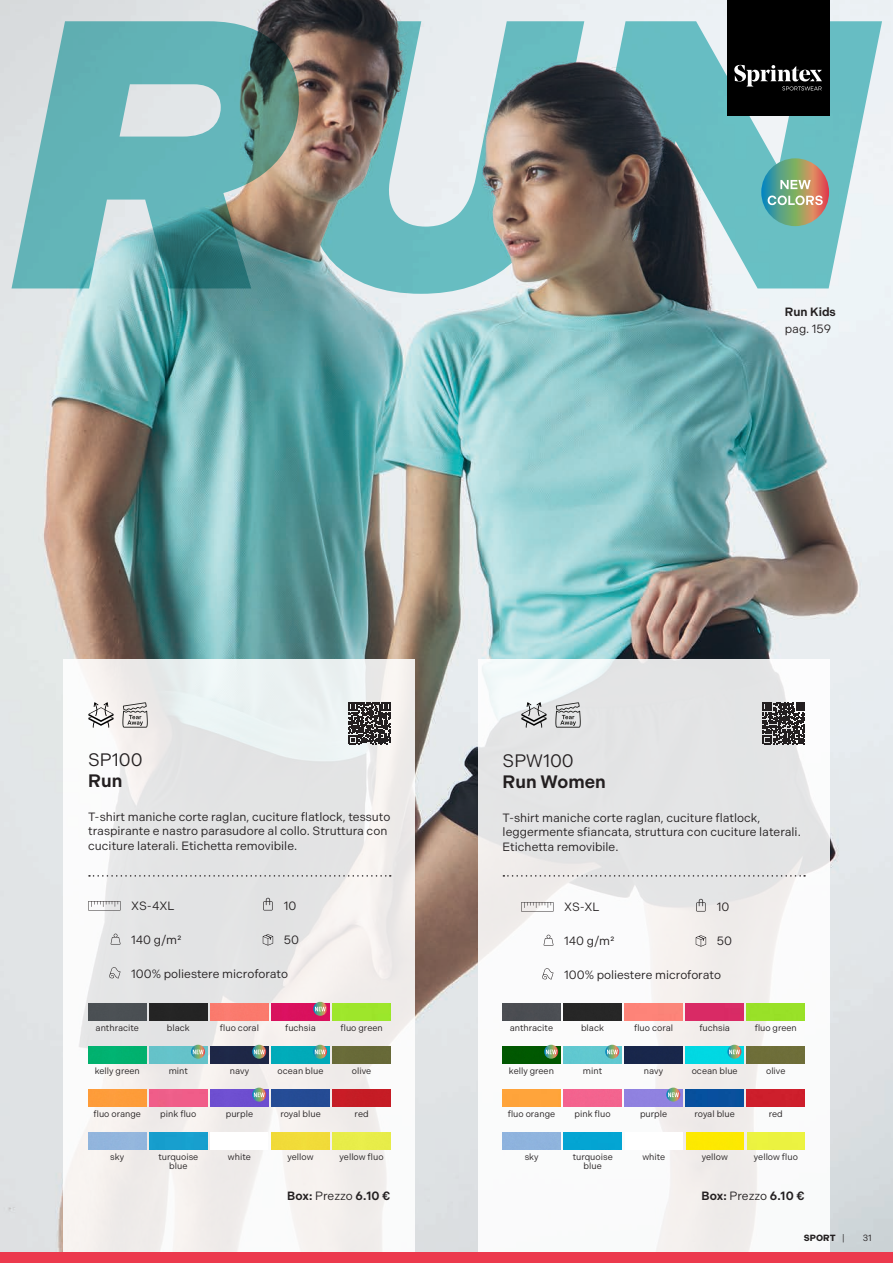
<style>
.page{position:relative;width:893px;height:1263px;background:#fff}
.page>*{position:absolute;margin:0;border:0;box-sizing:border-box;transform-origin:0 0}
.t1{font:italic 900 381.75px "Indivisible";color:#70c9cb}
.t2{font:18px "Indivisible";color:#231f20}
.t3{font:600 18px "Indivisible";color:#231f20}
.descrizione{font:12px/14.4px "Indivisible";color:#231f20}
.testi_riquadro_grigio{font:12px "Indivisible";color:#231f20}
.prezzi_catalogo_ns_brand{font:600 12px "Indivisible";letter-spacing:.025em;color:#231f20}
.codiceprodotto-simbolo_correlato{font:600 12px "Indivisible";color:#231f20}
.pag_prodotto-simbolo_correlato{font:12px "Indivisible";color:#231f20}
.nome_colore{font:9px "Indivisible";color:#231f20}
.t4{font:700 9px "Indivisible";color:#231f20}
.s1{font-weight:400}
</style>
<div class="page">
<img style="left:1px;top:0;width:892px;height:1252px">
<img style="left:40px;top:0;width:779px;height:310px">
<svg style="left:478px;top:659px;width:19px;height:593px"></svg>
<svg style="left:497px;top:659px;width:332px;height:593px"></svg>
<img style="left:0;top:0;width:1px;height:1263px">
<div style="left:64px;top:659px;width:351px;height:604px;background:linear-gradient(to bottom,#ebe7e4,#fbfcfc)"></div>
<svg style="left:64px;top:659px;width:333px;height:593px"></svg>
<svg style="left:761px;top:158px;width:68px;height:68px"></svg>
<svg style="left:780px;top:180px;width:31px;height:9px"></svg>
<svg style="left:768px;top:195px;width:55px;height:10px"></svg>
<div style="left:727px;top:0;width:102px;height:115px;background:#000"></div>
<svg style="left:734px;top:65px;width:88px;height:25px"></svg>
<svg style="left:88px;top:702px;width:26px;height:26px"></svg>
<svg style="left:122px;top:702px;width:26px;height:26px"></svg>
<img style="left:211px;top:1004px;width:57px;height:17px">
<img style="left:272px;top:1004px;width:57px;height:17px">
<img style="left:150px;top:1004px;width:57px;height:17px">
<img style="left:88px;top:1004px;width:58px;height:17px">
<img style="left:333px;top:1004px;width:57px;height:17px">
<svg style="left:313px;top:1002px;width:14px;height:14px"></svg>
<svg style="left:315px;top:1007px;width:11px;height:4px"></svg>
<img style="left:211px;top:1090px;width:57px;height:17px">
<img style="left:272px;top:1090px;width:57px;height:17px">
<img style="left:150px;top:1090px;width:57px;height:17px">
<img style="left:88px;top:1090px;width:58px;height:17px">
<img style="left:333px;top:1090px;width:57px;height:17px">
<svg style="left:252px;top:1087px;width:14px;height:14px"></svg>
<svg style="left:254px;top:1092px;width:11px;height:5px"></svg>
<img style="left:211px;top:1047px;width:57px;height:17px">
<img style="left:272px;top:1047px;width:57px;height:17px">
<img style="left:150px;top:1047px;width:57px;height:17px">
<img style="left:88px;top:1047px;width:58px;height:17px">
<img style="left:333px;top:1047px;width:57px;height:17px">
<svg style="left:252px;top:1045px;width:14px;height:14px"></svg>
<svg style="left:254px;top:1050px;width:11px;height:4px"></svg>
<svg style="left:313px;top:1045px;width:14px;height:14px"></svg>
<svg style="left:315px;top:1050px;width:11px;height:4px"></svg>
<svg style="left:191px;top:1045px;width:14px;height:14px"></svg>
<svg style="left:193px;top:1050px;width:11px;height:4px"></svg>
<svg style="left:89px;top:875px;width:302px;height:2px"></svg>
<svg style="left:109px;top:967px;width:11px;height:11px"></svg>
<svg style="left:88px;top:901px;width:32px;height:9px"></svg>
<svg style="left:263px;top:898px;width:10px;height:12px"></svg>
<svg style="left:263px;top:934px;width:10px;height:11px"></svg>
<svg style="left:111px;top:934px;width:10px;height:10px"></svg>
<svg style="left:521px;top:702px;width:26px;height:26px"></svg>
<svg style="left:555px;top:702px;width:26px;height:26px"></svg>
<img style="left:625px;top:1004px;width:57px;height:17px">
<img style="left:686px;top:1004px;width:57px;height:17px">
<img style="left:564px;top:1004px;width:57px;height:17px">
<img style="left:503px;top:1004px;width:57px;height:17px">
<img style="left:747px;top:1004px;width:58px;height:17px">
<img style="left:625px;top:1090px;width:57px;height:17px">
<img style="left:686px;top:1090px;width:57px;height:17px">
<img style="left:564px;top:1090px;width:57px;height:17px">
<img style="left:503px;top:1090px;width:57px;height:17px">
<img style="left:747px;top:1090px;width:58px;height:17px">
<svg style="left:666px;top:1087px;width:14px;height:14px"></svg>
<svg style="left:668px;top:1092px;width:11px;height:5px"></svg>
<img style="left:625px;top:1047px;width:57px;height:17px">
<img style="left:686px;top:1047px;width:57px;height:17px">
<img style="left:564px;top:1047px;width:57px;height:17px">
<img style="left:503px;top:1047px;width:57px;height:17px">
<img style="left:747px;top:1047px;width:58px;height:17px">
<svg style="left:605px;top:1045px;width:14px;height:14px"></svg>
<svg style="left:607px;top:1050px;width:11px;height:4px"></svg>
<svg style="left:727px;top:1045px;width:14px;height:14px"></svg>
<svg style="left:729px;top:1050px;width:11px;height:4px"></svg>
<svg style="left:544px;top:1045px;width:14px;height:14px"></svg>
<svg style="left:546px;top:1050px;width:11px;height:4px"></svg>
<svg style="left:503px;top:875px;width:302px;height:2px"></svg>
<svg style="left:542px;top:968px;width:11px;height:12px"></svg>
<svg style="left:521px;top:902px;width:32px;height:9px"></svg>
<svg style="left:696px;top:899px;width:10px;height:12px"></svg>
<svg style="left:696px;top:935px;width:10px;height:12px"></svg>
<svg style="left:544px;top:935px;width:9px;height:10px"></svg>
<div style="left:0;top:1252px;width:893px;height:11px;background:#ec394d"></div>
<img style="left:625px;top:1132px;width:58px;height:17px">
<img style="left:686px;top:1132px;width:58px;height:17px">
<img style="left:564px;top:1132px;width:58px;height:17px">
<img style="left:503px;top:1132px;width:57px;height:17px">
<img style="left:747px;top:1132px;width:58px;height:17px">
<img style="left:211px;top:1132px;width:57px;height:17px">
<img style="left:272px;top:1132px;width:57px;height:17px">
<img style="left:150px;top:1132px;width:57px;height:17px">
<img style="left:88px;top:1132px;width:58px;height:17px">
<img style="left:333px;top:1132px;width:57px;height:17px">
<svg style="left:348px;top:702px;width:43px;height:42px"></svg>
<svg style="left:763px;top:702px;width:42px;height:42px"></svg>
<h1 class="t1" style="left:11px;top:-70px;width:860px">RUN</h1>
<p class="codiceprodotto-simbolo_correlato" style="left:785px;top:305px;width:53px">Run Kids</p>
<p class="pag_prodotto-simbolo_correlato" style="left:785px;top:322px;width:48px">pag. 159</p>
<p class="t2" style="left:88px;top:749px;width:56px">SP100</p>
<p class="t2" style="left:503px;top:750px;width:73px">SPW100</p>
<p class="t3" style="left:88px;top:770px;width:36px">Run</p>
<p class="t3" style="left:503px;top:771px;width:105px">Run Women</p>
<p class="descrizione" style="left:88px;top:809px;width:304px">T-shirt maniche corte raglan, cuciture flatlock, tessuto traspirante e nastro parasudore al collo. Struttura con cuciture laterali. Etichetta removibile.</p>
<p class="descrizione" style="left:503px;top:810px;width:300px">T-shirt maniche corte raglan, cuciture flatlock, leggermente sfiancata, struttura con cuciture laterali.<br>Etichetta removibile.</p>
<p class="testi_riquadro_grigio" style="left:131px;top:899px;width:45px">XS-4XL</p>
<p class="testi_riquadro_grigio" style="left:284px;top:899px;width:14px">10</p>
<p class="testi_riquadro_grigio" style="left:131px;top:933px;width:52px">140 g/m²</p>
<p class="testi_riquadro_grigio" style="left:284px;top:933px;width:17px">50</p>
<p class="testi_riquadro_grigio" style="left:564px;top:900px;width:37px">XS-XL</p>
<p class="testi_riquadro_grigio" style="left:717px;top:900px;width:14px">10</p>
<p class="testi_riquadro_grigio" style="left:564px;top:934px;width:52px">140 g/m²</p>
<p class="testi_riquadro_grigio" style="left:717px;top:934px;width:17px">50</p>
<p class="testi_riquadro_grigio" style="left:131px;top:967px;width:158px">100% poliestere microforato</p>
<p class="testi_riquadro_grigio" style="left:564px;top:968px;width:158px">100% poliestere microforato</p>
<p class="nome_colore" style="left:96px;top:1022px;width:45px">anthracite</p>
<p class="nome_colore" style="left:167px;top:1022px;width:24px">black</p>
<p class="nome_colore" style="left:220px;top:1022px;width:41px">fluo coral</p>
<p class="nome_colore" style="left:285px;top:1022px;width:32px">fuchsia</p>
<p class="nome_colore" style="left:340px;top:1022px;width:44px">fluo green</p>
<p class="nome_colore" style="left:510px;top:1022px;width:45px">anthracite</p>
<p class="nome_colore" style="left:581px;top:1022px;width:24px">black</p>
<p class="nome_colore" style="left:634px;top:1022px;width:41px">fluo coral</p>
<p class="nome_colore" style="left:699px;top:1022px;width:32px">fuchsia</p>
<p class="nome_colore" style="left:755px;top:1022px;width:44px">fluo green</p>
<p class="nome_colore" style="left:95px;top:1065px;width:47px">kelly green</p>
<p class="nome_colore" style="left:169px;top:1065px;width:21px">mint</p>
<p class="nome_colore" style="left:230px;top:1065px;width:21px">navy</p>
<p class="nome_colore" style="left:278px;top:1065px;width:47px">ocean blue</p>
<p class="nome_colore" style="left:352px;top:1065px;width:21px">olive</p>
<p class="nome_colore" style="left:509px;top:1065px;width:47px">kelly green</p>
<p class="nome_colore" style="left:583px;top:1065px;width:21px">mint</p>
<p class="nome_colore" style="left:644px;top:1065px;width:21px">navy</p>
<p class="nome_colore" style="left:692px;top:1065px;width:47px">ocean blue</p>
<p class="nome_colore" style="left:766px;top:1065px;width:21px">olive</p>
<p class="nome_colore" style="left:94px;top:1108px;width:49px">fluo orange</p>
<p class="nome_colore" style="left:160px;top:1108px;width:38px">pink fluo</p>
<p class="nome_colore" style="left:226px;top:1108px;width:29px">purple</p>
<p class="nome_colore" style="left:280px;top:1108px;width:42px">royal blue</p>
<p class="nome_colore" style="left:355px;top:1108px;width:16px">red</p>
<p class="nome_colore" style="left:508px;top:1108px;width:49px">fluo orange</p>
<p class="nome_colore" style="left:574px;top:1108px;width:38px">pink fluo</p>
<p class="nome_colore" style="left:640px;top:1108px;width:29px">purple</p>
<p class="nome_colore" style="left:694px;top:1108px;width:42px">royal blue</p>
<p class="nome_colore" style="left:769px;top:1108px;width:16px">red</p>
<p class="nome_colore" style="left:110px;top:1151px;width:15px">sky</p>
<p class="nome_colore" style="left:340px;top:1151px;width:46px">yellow fluo</p>
<p class="nome_colore" style="left:158px;top:1151px;width:42px">turquoise</p>
<p class="nome_colore" style="left:228px;top:1151px;width:24px">white</p>
<p class="nome_colore" style="left:287px;top:1151px;width:28px">yellow</p>
<p class="nome_colore" style="left:525px;top:1151px;width:15px">sky</p>
<p class="nome_colore" style="left:754px;top:1151px;width:46px">yellow fluo</p>
<p class="nome_colore" style="left:169px;top:1160px;width:20px">blue</p>
<p class="nome_colore" style="left:573px;top:1151px;width:42px">turquoise</p>
<p class="nome_colore" style="left:642px;top:1151px;width:24px">white</p>
<p class="nome_colore" style="left:702px;top:1151px;width:28px">yellow</p>
<p class="nome_colore" style="left:584px;top:1160px;width:20px">blue</p>
<p class="prezzi_catalogo_ns_brand" style="left:287px;top:1189px;width:105px">Box: <span class="s1">Prezzo</span> 6.10 €</p>
<p class="prezzi_catalogo_ns_brand" style="left:701px;top:1189px;width:105px">Box: <span class="s1">Prezzo</span> 6.10 €</p>
<p class="nome_colore" style="left:842px;top:1233px;width:4px">|</p>
<p class="nome_colore" style="left:863px;top:1233px;width:10px">31</p>
<p class="t4" style="left:804px;top:1233px;width:33px">SPORT</p>
</div>
